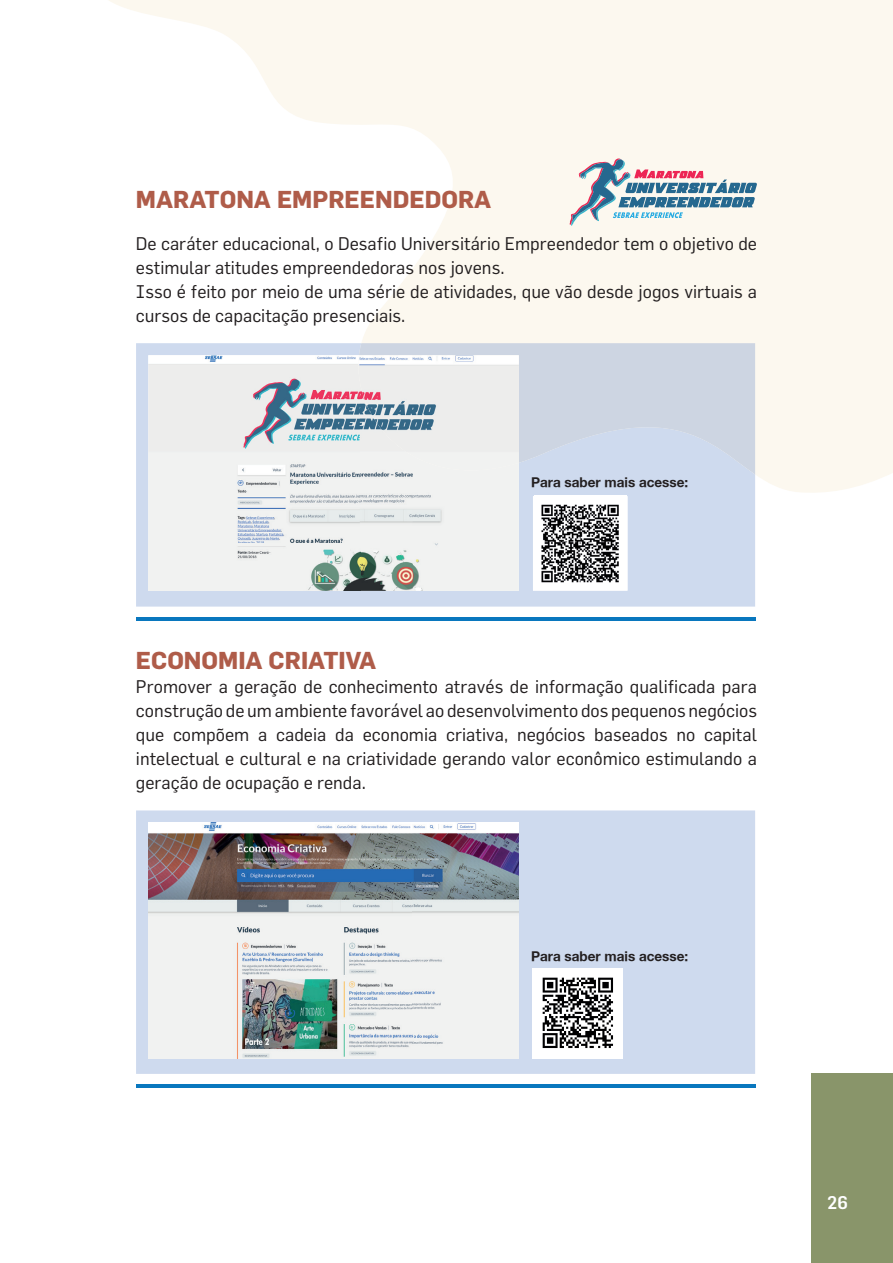
<style>
.page{position:relative;width:893px;height:1263px;background:#fff}
.page>*{position:absolute;margin:0;border:0;box-sizing:border-box;transform-origin:0 0}
.t1{font:700 24px "Flama";color:#af5c49}
.t2{font:18px/24px "Flama";color:#231f20}
.t3{font:500 18px "Flama";color:#fff}
.t4{font:700 13.5px "Helvetica Neue";color:#231f20}
</style>
<div class="page">
<svg style="left:109px;top:0;width:784px;height:493px;fill:#fcf8ef"></svg>
<div style="left:811px;top:1074px;width:82px;height:189px;background:#89956a"></div>
<svg style="left:570px;top:158px;width:187px;height:68px"></svg>
<div style="left:136px;top:343px;width:619px;height:264px;background:#cedaee"></div>
<svg style="left:359px;top:343px;width:396px;height:131px;fill:#cdd5e2"></svg>
<img style="left:533px;top:496px;width:94px;height:95px">
<hr style="left:136px;top:617px;width:619px;height:4px;background:#0977be">
<img style="left:148px;top:355px;width:212px;height:236px">
<img style="left:360px;top:470px;width:53px;height:121px">
<div style="left:413px;top:470px;width:106px;height:121px;background:#f1f2f1"></div>
<img style="left:353px;top:355px;width:166px;height:115px">
<div style="left:136px;top:810px;width:619px;height:264px;background:#cedaee"></div>
<hr style="left:136px;top:1084px;width:619px;height:4px;background:#0977be">
<img style="left:148px;top:822px;width:371px;height:236px">
<img style="left:533px;top:968px;width:90px;height:90px">
<img style="left:534px;top:496px;width:93px;height:92px">
<h1 class="t1" style="left:136px;top:185px;width:357px">MARATONA EMPREENDEDORA</h1>
<p class="t2" style="left:136px;top:232px;width:623px">De caráter educacional, o Desafio Universitário Empreendedor tem o objetivo de estimular atitudes empreendedoras nos jovens.<br>Isso é feito por meio de uma série de atividades, que vão desde jogos virtuais a cursos de capacitação presenciais.</p>
<p class="t4" style="left:531px;top:474px;width:159px">Para saber mais acesse:</p>
<h1 class="t1" style="left:136px;top:646px;width:242px">ECONOMIA CRIATIVA</h1>
<p class="t2" style="left:136px;top:674px;width:623px;text-align:justify">Promover a geração de conhecimento através de informação qualificada para construção de um ambiente favorável ao desenvolvimento dos pequenos negócios que compõem a cadeia da economia criativa, negócios baseados no capital intelectual e cultural e na criatividade gerando valor econômico estimulando a geração de ocupação e renda.</p>
<p class="t4" style="left:531px;top:947px;width:159px">Para saber mais acesse:</p>
<p class="t3" style="left:827px;top:1191px;width:22px">26</p>
</div>
